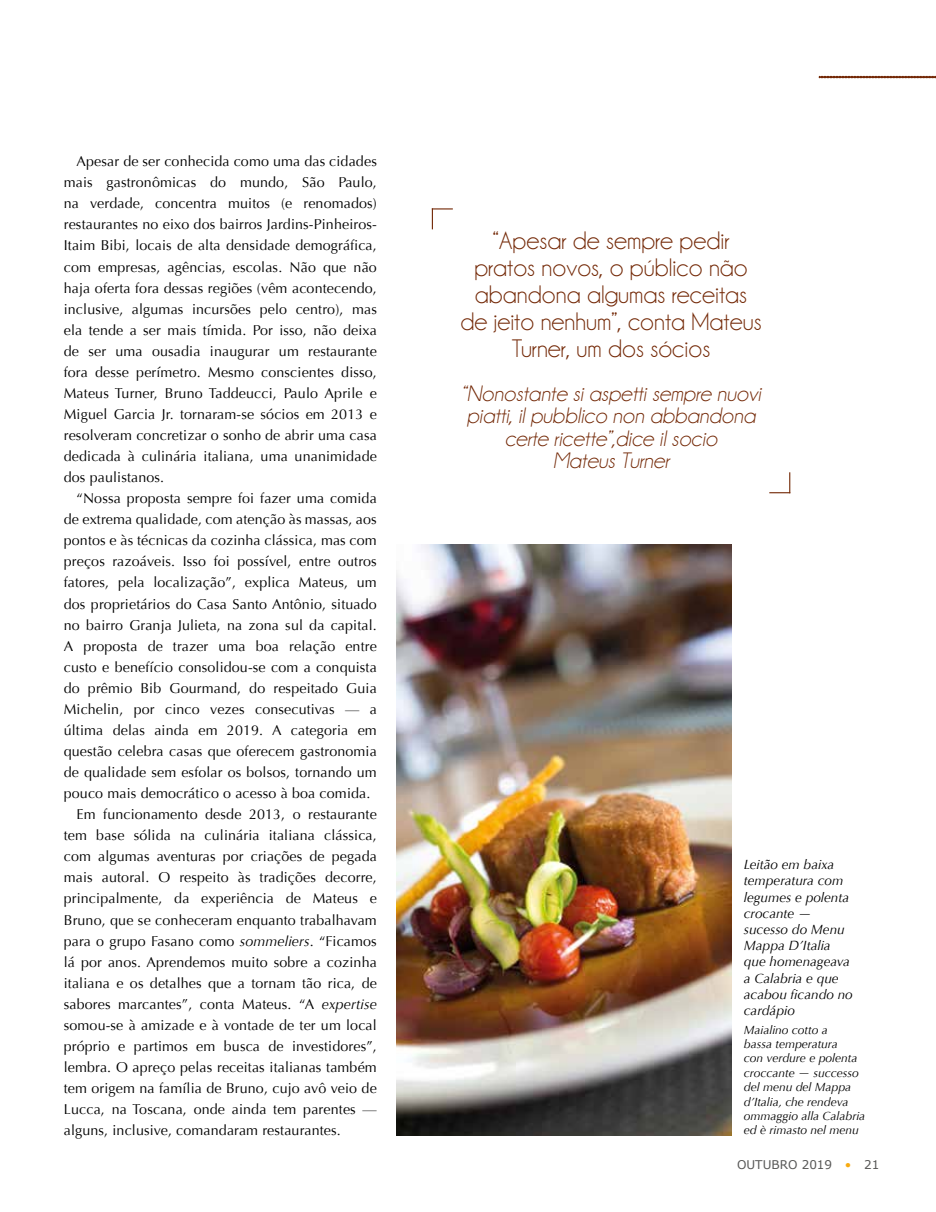
<style>
.page{position:relative;width:936px;height:1212px;background:#fff}
.page>*{position:absolute;margin:0;border:0;box-sizing:border-box;transform-origin:0 0}
.t1{font:25.5px/27px "Champagne&Limousines";color:#732806;text-align:center}
.t2{font:italic 22.5px/22.5px "Champagne&Limousines";color:#732806;text-align:center}
.t3{font:14.25px/21px "Optima";letter-spacing:.01em;color:#000;text-align:justify}
.t4{font:italic 13.5px/16.2px "Optima";color:#000}
.t5{font:italic 12px/14.4px "Optima";color:#000}
.t6{font:12px "MS Reference Sans Serif";color:#575756}
.s1{font-style:italic}
.s2{color:#f8ab10}
</style>
<div class="page">
<svg style="left:818px;top:76px;width:117px;height:2px"></svg>
<svg style="left:432px;top:208px;width:21px;height:21px"></svg>
<svg style="left:769px;top:472px;width:21px;height:21px"></svg>
<img style="left:397px;top:544px;width:334px;height:591px">
<p class="t3" style="left:64px;top:151px;width:314px;text-indent:13px">Apesar de ser conhecida como uma das cidades mais gastronômicas do mundo, São Paulo, na verdade, concentra muitos (e renomados) restaurantes no eixo dos bairros Jardins-Pinheiros-Itaim Bibi, locais de alta densidade demográfica, com empresas, agências, escolas. Não que não haja oferta fora dessas regiões (vêm acontecendo, inclusive, algumas incursões pelo centro), mas ela tende a ser mais tímida. Por isso, não deixa de ser uma ousadia inaugurar um restaurante fora desse perímetro. Mesmo conscientes disso, Mateus Turner, Bruno Taddeucci, Paulo Aprile e Miguel Garcia Jr. tornaram-se sócios em 2013 e resolveram concretizar o sonho de abrir uma casa dedicada à culinária italiana, uma unanimidade dos paulistanos.</p>
<p class="t3" style="left:77px;top:488px;width:302px">“Nossa proposta sempre foi fazer uma comida</p>
<p class="t3" style="left:64px;top:509px;width:314px">de extrema qualidade, com atenção às massas, aos</p>
<p class="t3" style="left:64px;top:530px;width:314px">pontos e às técnicas da cozinha clássica, mas com</p>
<p class="t3" style="left:64px;top:551px;width:314px">preços razoáveis. Isso foi possível, entre outros</p>
<p class="t3" style="left:64px;top:572px;width:314px">fatores, pela localização”, explica Mateus, um</p>
<p class="t3" style="left:64px;top:593px;width:314px">dos proprietários do Casa Santo Antônio, situado</p>
<p class="t3" style="left:64px;top:614px;width:314px">no bairro Granja Julieta, na zona sul da capital.</p>
<p class="t3" style="left:64px;top:635px;width:314px">A proposta de trazer uma boa relação entre</p>
<p class="t3" style="left:64px;top:657px;width:314px">custo e benefício consolidou-se com a conquista</p>
<p class="t3" style="left:64px;top:678px;width:314px">do prêmio Bib Gourmand, do respeitado Guia</p>
<p class="t3" style="left:64px;top:699px;width:314px">Michelin, por cinco vezes consecutivas — a</p>
<p class="t3" style="left:64px;top:720px;width:314px">última delas ainda em 2019. A categoria em</p>
<p class="t3" style="left:64px;top:741px;width:314px">questão celebra casas que oferecem gastronomia</p>
<p class="t3" style="left:64px;top:762px;width:314px">de qualidade sem esfolar os bolsos, tornando um</p>
<p class="t3" style="left:64px;top:783px;width:308px">pouco mais democrático o acesso à boa comida.</p>
<p class="t3" style="left:77px;top:804px;width:302px">Em funcionamento desde 2013, o restaurante</p>
<p class="t3" style="left:64px;top:825px;width:314px">tem base sólida na culinária italiana clássica,</p>
<p class="t3" style="left:64px;top:846px;width:314px">com algumas aventuras por criações de pegada</p>
<p class="t3" style="left:64px;top:867px;width:314px">mais autoral. O respeito às tradições decorre,</p>
<p class="t3" style="left:64px;top:888px;width:314px">principalmente, da experiência de Mateus e</p>
<p class="t3" style="left:64px;top:909px;width:314px">Bruno, que se conheceram enquanto trabalhavam</p>
<p class="t3" style="left:64px;top:930px;width:314px">para o grupo Fasano como <span class="s1">sommeliers</span>. “Ficamos</p>
<p class="t3" style="left:64px;top:951px;width:314px">lá por anos. Aprendemos muito sobre a cozinha</p>
<p class="t3" style="left:64px;top:972px;width:314px">italiana e os detalhes que a tornam tão rica, de</p>
<p class="t3" style="left:64px;top:993px;width:314px">sabores marcantes”, conta Mateus. “A <span class="s1">expertise</span></p>
<p class="t3" style="left:64px;top:1015px;width:314px">somou-se à amizade e à vontade de ter um local</p>
<p class="t3" style="left:64px;top:1036px;width:314px">próprio e partimos em busca de investidores”,</p>
<p class="t3" style="left:64px;top:1057px;width:314px">lembra. O apreço pelas receitas italianas também</p>
<p class="t3" style="left:64px;top:1078px;width:314px">tem origem na família de Bruno, cujo avô veio de</p>
<p class="t3" style="left:64px;top:1099px;width:314px">Lucca, na Toscana, onde ainda tem parentes —</p>
<p class="t3" style="left:64px;top:1120px;width:278px">alguns, inclusive, comandaram restaurantes.</p>
<h1 class="t1" style="left:460px;top:227px;width:303px">“Apesar de sempre pedir pratos novos, o público não abandona algumas receitas de jeito nenhum”, conta Mateus<br>Turner, um dos sócios</h1>
<h2 class="t2" style="left:461px;top:382px;width:301px">“Nonostante si aspetti sempre nuovi piatti, il pubblico non abbandona certe ricette”,dice il socio<br>Mateus Turner</h2>
<p class="t4" style="left:743px;top:856px;width:110px">Leitão em baixa temperatura com legumes e polenta crocante — sucesso do Menu<br>Mappa D’Italia que homenageava a Calabria e que acabou ficando no cardápio</p>
<p class="t5" style="left:743px;top:1022px;width:123px">Maialino cotto a<br>bassa temperatura<br>con verdure e polenta croccante — successo del menu del Mappa d’Italia, che rendeva ommaggio alla Calabria ed è rimasto nel menu</p>
<p class="t6" style="left:737px;top:1157px;width:144px">OUTUBRO 2019 <span class="s2">•</span> 21</p>
</div>
